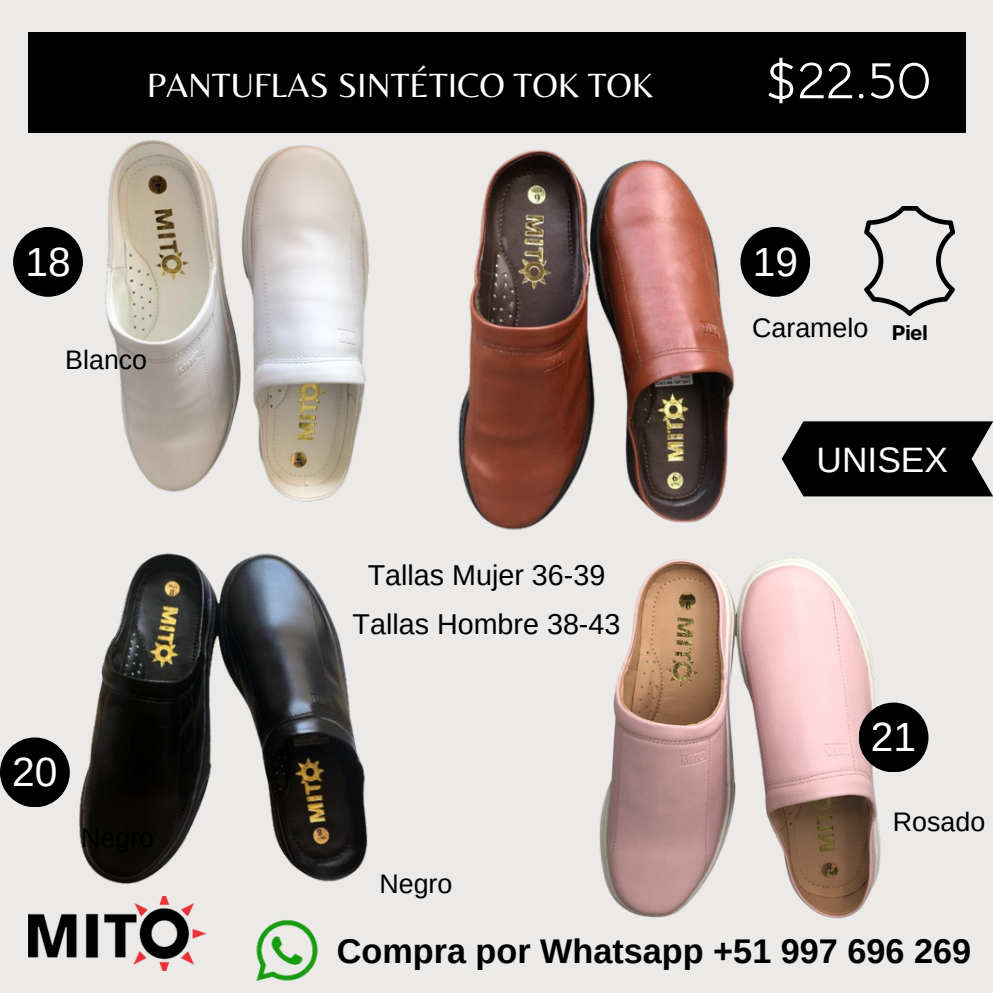
<style>
.page{position:relative;width:993px;height:993px;background:#fff}
.page>*{position:absolute;margin:0;border:0;box-sizing:border-box;transform-origin:0 0}
.t1{font:54.43px "Bellota";color:#fff}
.t2{font:40.6px "Arimo";color:#fff}
.t3{font:35.35px "Arimo";color:#fff}
.t4{font:35px "Belleza";color:#fff}
.t5{font:700 34.3px "Arimo";color:#000}
.t6{font:28.7px "Arimo";color:#000}
.t7{font:26.78px "Arimo";color:#000}
.t8{font:700 21px "Articulat CF";color:#000}
</style>
<div class="page">
<div style="left:0;top:0;width:992px;height:992px;background:#ebeae9"></div>
<img style="left:105px;top:140px;width:265px;height:362px">
<img style="left:45px;top:553px;width:323px;height:332px">
<img style="left:458px;top:150px;width:300px;height:377px">
<img style="left:496px;top:423px;width:496px;height:496px">
<div style="left:13px;top:227px;width:70px;height:70px;background:#000;border-radius:50%"></div>
<div style="left:740px;top:227px;width:70px;height:70px;background:#000;border-radius:50%"></div>
<div style="left:0;top:737px;width:70px;height:70px;background:#000;border-radius:50%"></div>
<div style="left:858px;top:702px;width:70px;height:70px;background:#000;border-radius:50%"></div>
<img style="left:256px;top:919px;width:62px;height:62px">
<img style="left:28px;top:896px;width:179px;height:74px">
<div style="left:28px;top:33px;width:937px;height:100px;background:#000"></div>
<svg style="left:781px;top:421px;width:211px;height:75px;background:#181818"></svg>
<img style="left:864px;top:206px;width:90px;height:109px">
<p class="t4" style="left:147px;top:64px;width:508px">PANTUFLAS SINTÉTICO TOK TOK</p>
<p class="t1" style="left:764px;top:46px;width:168px">$22.50</p>
<p class="t2" style="left:25px;top:239px;width:47px">18</p>
<p class="t2" style="left:752px;top:239px;width:47px">19</p>
<p class="t7" style="left:65px;top:345px;width:83px">Blanco</p>
<p class="t7" style="left:752px;top:313px;width:118px">Caramelo</p>
<p class="t8" style="left:891px;top:319px;width:37px">Piel</p>
<p class="t2" style="left:12px;top:749px;width:47px">20</p>
<p class="t6" style="left:367px;top:558px;width:239px">Tallas Mujer 36-39</p>
<p class="t6" style="left:352px;top:607px;width:269px">Tallas Hombre 38-43</p>
<p class="t7" style="left:379px;top:868px;width:74px">Negro</p>
<p class="t3" style="left:816px;top:440px;width:133px">UNISEX</p>
<p class="t2" style="left:870px;top:714px;width:47px">21</p>
<p class="t7" style="left:892px;top:806px;width:94px">Rosado</p>
<p class="t5" style="left:336px;top:931px;width:636px">Compra por Whatsapp +51 997 696 269</p>
</div>
